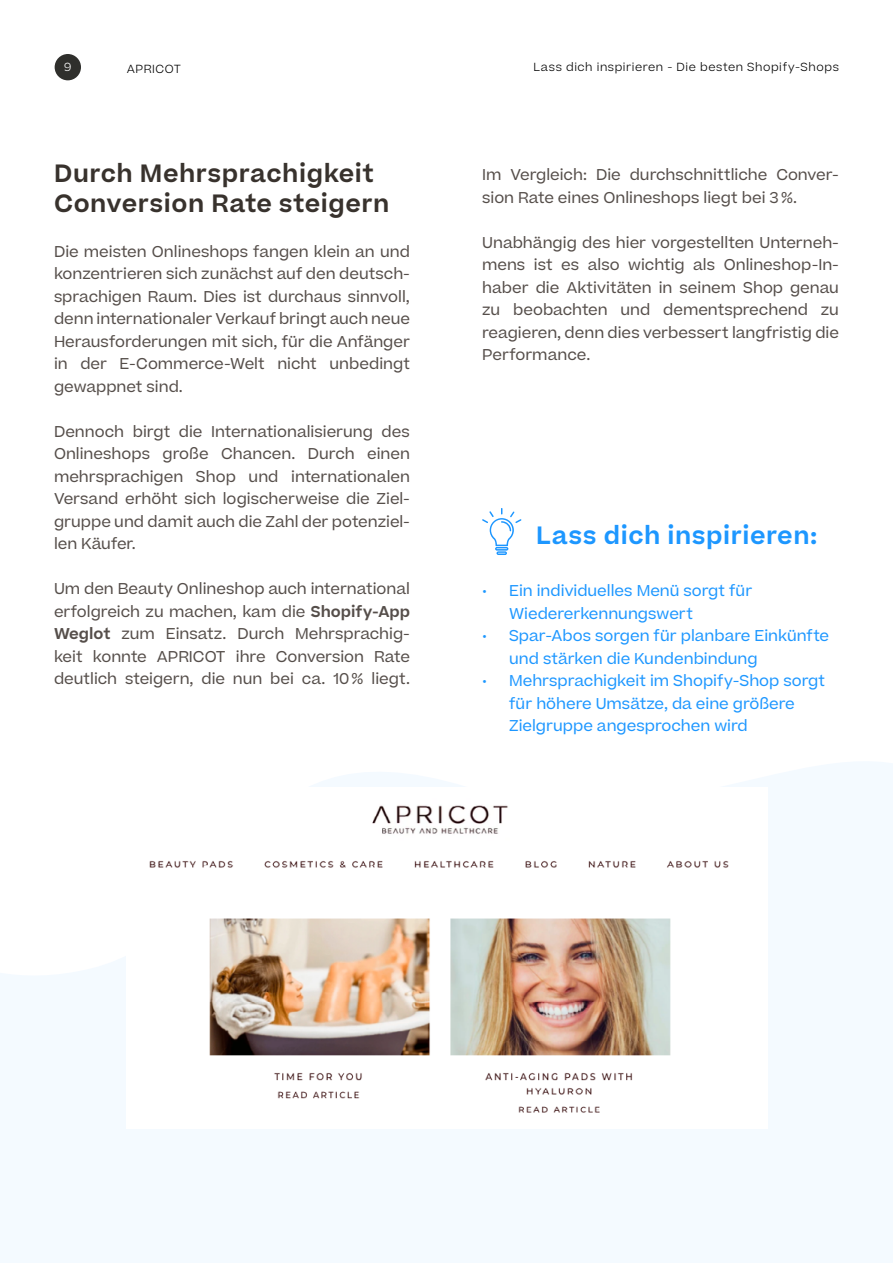
<style>
.page{position:relative;width:893px;height:1263px;background:#fff}
.page>*{position:absolute;margin:0;border:0;box-sizing:border-box;transform-origin:0 0}
.t1{font:600 24px/30px "Beatrice";letter-spacing:.025em;color:#38322d}
.t2{font:600 24px "Beatrice";letter-spacing:.025em;color:#1d97ff}
.t3{font:15px/22.5px "Beatrice";color:#554e4a;text-align:justify}
.t4{font:15px/22.5px "Beatrice";color:#1d97ff}
.t5{font:300 11.25px "Beatrice";letter-spacing:.05em;color:#000}
.t6{font:300 11.25px "Beatrice";color:#fff}
.s1{font-weight:600}
</style>
<div class="page">
<svg style="left:0;top:762px;width:893px;height:501px;fill:#f4faff"></svg>
<img style="left:127px;top:787px;width:640px;height:341px">
<svg style="left:482px;top:508px;width:39px;height:47px"></svg>
<div style="left:55px;top:54px;width:26px;height:26px;background:#2f2f2c;border-radius:50%"></div>
<p class="t6" style="left:64px;top:60px;width:9px">9</p>
<p class="t5" style="left:127px;top:62px;width:56px">APRICOT</p>
<h1 class="t1" style="left:54px;top:158px;width:337px">Durch Mehrsprachigkeit<br>Conversion Rate steigern</h1>
<p class="t3" style="left:54px;top:240px;width:357px">Die meisten Onlineshops fangen klein an und konzentrieren sich zunächst auf den deutsch&shy;sprachigen Raum. Dies ist durchaus sinnvoll, denn internationaler Verkauf bringt auch neue Herausforderungen mit sich, für die Anfänger in der E-Commerce-Welt nicht unbedingt gewappnet sind.</p>
<p class="t3" style="left:54px;top:420px;width:357px">Dennoch birgt die Internationalisierung des Onlineshops große Chancen. Durch einen mehrsprachigen Shop und internationalen Versand erhöht sich logischerweise die Ziel&shy;gruppe und damit auch die Zahl der potenziel&shy;len Käufer.</p>
<p class="t3" style="left:54px;top:577px;width:357px">Um den Beauty Onlineshop auch international erfolgreich zu machen, kam die <span class="s1">Shopify-App Weglot</span> zum Einsatz. Durch Mehrsprachig&shy;keit konnte APRICOT ihre Conversion Rate deutlich steigern, die nun bei ca. 10% liegt.</p>
<p class="t5" style="left:534px;top:59px;width:307px">Lass dich inspirieren - Die besten Shopify-Shops</p>
<p class="t3" style="left:482px;top:163px;width:358px">Im Vergleich: Die durchschnittliche Conver&shy;sion Rate eines Onlineshops liegt bei 3%.</p>
<p class="t3" style="left:482px;top:231px;width:358px">Unabhängig des hier vorgestellten Unterneh&shy;mens ist es also wichtig als Onlineshop-In&shy;haber die Aktivitäten in seinem Shop genau zu beobachten und dementsprechend zu reagieren, denn dies verbessert langfristig die Performance.</p>
<h1 class="t2" style="left:536px;top:519px;width:283px">Lass dich inspirieren:</h1>
<p class="t4" style="left:509px;top:579px;width:245px;text-indent:-27px">• Ein individuelles Menü sorgt für<br>Wiedererkennungswert</p>
<p class="t4" style="left:509px;top:624px;width:322px;text-indent:-27px">• Spar-Abos sorgen für planbare Einkünfte und stärken die Kundenbindung</p>
<p class="t4" style="left:509px;top:669px;width:317px;text-indent:-27px">• Mehrsprachigkeit im Shopify-Shop sorgt für höhere Umsätze, da eine größere<br>Zielgruppe angesprochen wird</p>
</div>
